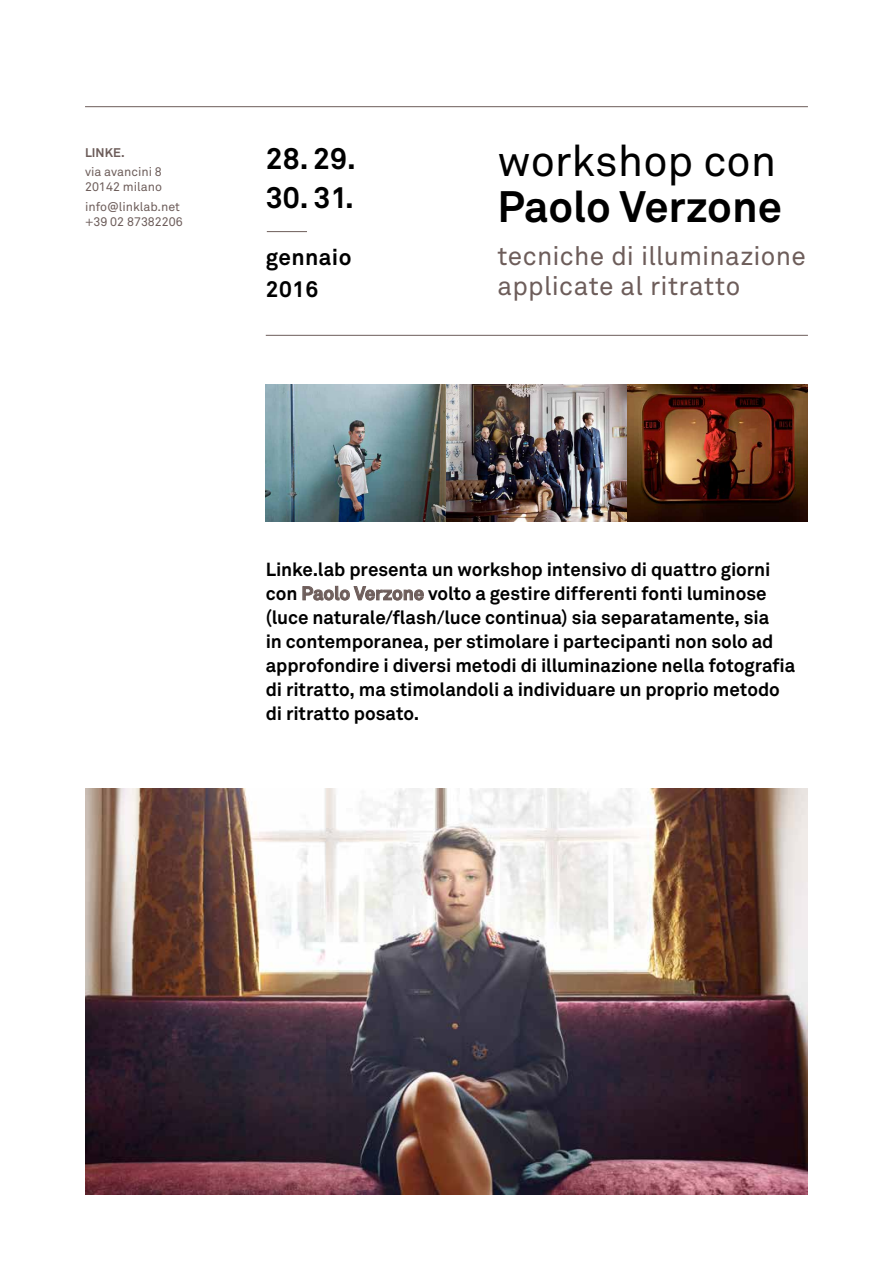
<style>
.page{position:relative;width:893px;height:1263px;background:#fff}
.page>*{position:absolute;margin:0;border:0;box-sizing:border-box;transform-origin:0 0}
.t1{font:700 43.5px "Akkurat";letter-spacing:-.005em;color:#000}
.t2{font:43.5px "Akkurat";color:#000}
.t3{font:700 29.85px "Akkurat";color:#000}
.t4{font:26.25px/29.4px "Akkurat";letter-spacing:.01em;color:#6d5d5a}
.t5{font:700 22.5px/31.5px "Akkurat";letter-spacing:.02em;color:#000}
.t6{font:700 18.75px/24px "Akkurat";letter-spacing:-.005em;color:#000}
.t7{font:12.45px/15px "Akkurat";color:#6d5d5a}
.t8{font:700 12.45px "Akkurat";color:#6d5d5a}
.s1{color:#6d5d5a}
</style>
<div class="page">
<svg style="left:303px;top:586px;width:121px;height:14px"></svg>
<img style="left:85px;top:788px;width:723px;height:407px">
<img style="left:266px;top:385px;width:542px;height:137px">
<hr style="left:266px;top:335px;width:542px;height:1px;background:#6d5d5a">
<hr style="left:267px;top:231px;width:40px;height:1px;background:#6d5d5a">
<hr style="left:85px;top:106px;width:723px;height:1px;background:#6d5d5a">
<p class="t8" style="left:85px;top:145px;width:41px">LINKE.</p>
<p class="t7" style="left:85px;top:164px;width:78px">via avancini 8<br>20142 milano</p>
<p class="t7" style="left:85px;top:199px;width:99px">info@linklab.net +39 02 87382206</p>
<h2 class="t3" style="left:266px;top:140px;width:92px">28. 29.</h2>
<h2 class="t3" style="left:266px;top:179px;width:90px">30. 31.</h2>
<p class="t5" style="left:266px;top:242px;width:87px">gennaio<br>2016</p>
<h1 class="t2" style="left:497px;top:134px;width:280px">workshop con</h1>
<h1 class="t1" style="left:497px;top:179px;width:286px">Paolo Verzone</h1>
<h3 class="t4" style="left:497px;top:241px;width:310px">tecniche di illuminazione applicate al ritratto</h3>
<p class="t6" style="left:266px;top:557px;width:531px">Linke.lab presenta un workshop intensivo di quattro giorni con <span class="s1">Paolo Verzone</span> volto a gestire differenti fonti luminose (luce naturale/flash/luce continua) sia separatamente, sia<br>in contemporanea, per stimolare i partecipanti non solo ad approfondire i diversi metodi di illuminazione nella fotografia di ritratto, ma stimolandoli a individuare un proprio metodo di ritratto posato.</p>
</div>
